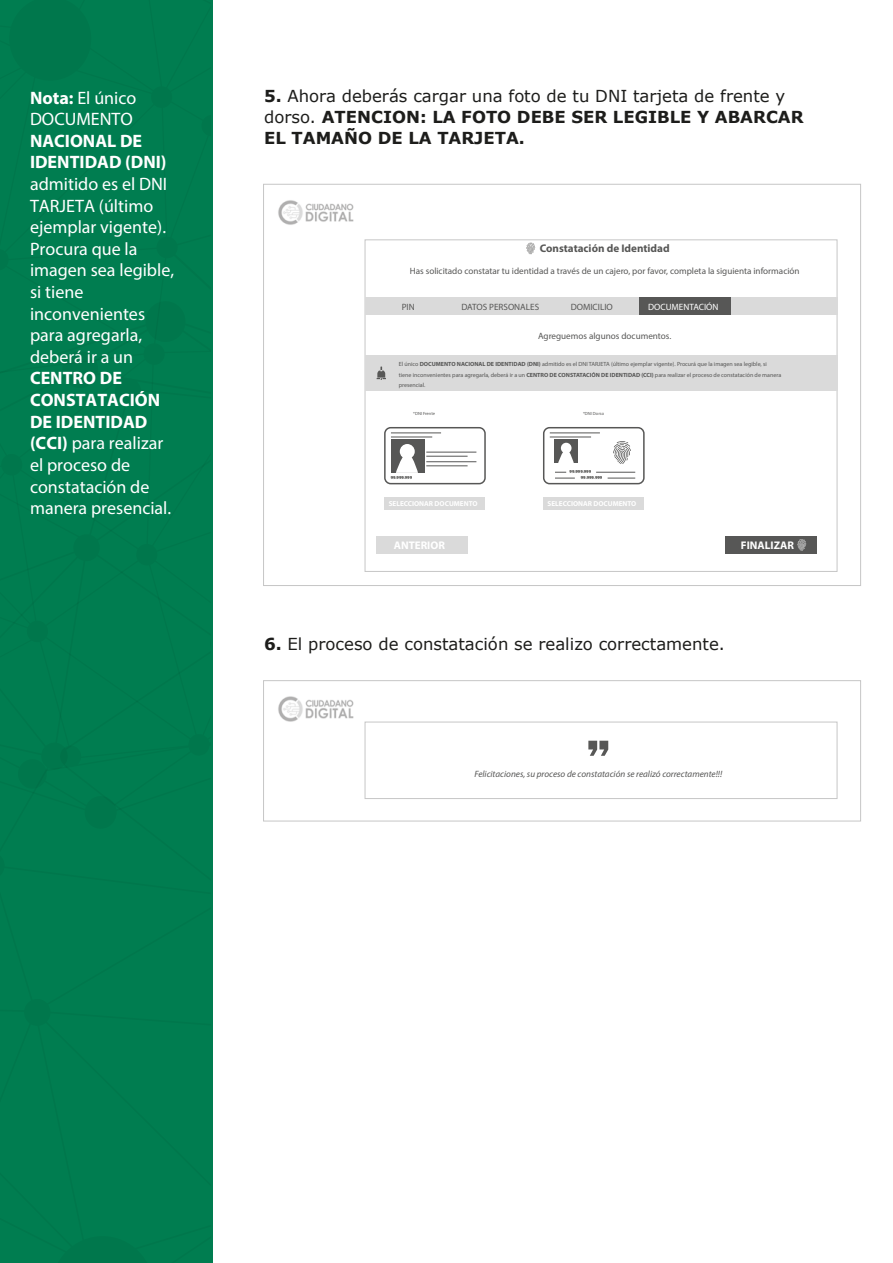
<style>
.page{position:relative;width:893px;height:1263px;background:#fff}
.page>*{position:absolute;margin:0;border:0;box-sizing:border-box;transform-origin:0 0}
.t1{font:18px/21.6px "Myriad Pro";color:#fff}
.t2{font:700 18px/21.6px "Myriad Pro";color:#fff}
.t3{font:700 16.5px/21px "Verdana";color:#1d1d1b}
.t4{font:16.5px "Verdana";color:#1d1d1b}
.t5{font:700 11.1px "Myriad Pro";color:#575756}
.t6{font:700 11.1px "Myriad Pro";color:#fff}
.t7{font:9.15px "Myriad Pro";color:#575756}
.t8{font:italic 9.15px "Myriad Pro";color:#575756}
.t9{font:9.15px "Myriad Pro";color:#fff}
.t10{font:700 7.2px "Myriad Pro";color:#fff}
.t11{font:6px/10.5px "Myriad Pro";color:#575756}
.t12{font:600 4.5px/5.8px "Myriad Pro";color:#1d1d1b}
.t13{font:4.5px "Myriad Pro";color:#575756}
.s1{font-weight:700}
.s2{font-weight:400}
</style>
<div class="page">
<div style="left:263px;top:680px;width:598px;height:141px;border:1px solid #c6c6c6"></div>
<img style="left:278px;top:696px;width:76px;height:26px">
<div style="left:365px;top:722px;width:472px;height:77px;border:1px solid #c6c6c6"></div>
<svg style="left:588px;top:741px;width:20px;height:15px"></svg>
<div style="left:1px;top:0;width:210px;height:301px;background:#007d50"></div>
<div style="left:9px;top:0;width:82px;height:81px;background:#00774c"></div>
<div style="left:1px;top:301px;width:210px;height:962px;background:#007d50"></div>
<div style="left:51px;top:1236px;width:103px;height:27px;background:#00774c"></div>
<div style="left:725px;top:537px;width:92px;height:17px;background:#575756"></div>
<div style="left:376px;top:537px;width:92px;height:17px;background:#dadada"></div>
<div style="left:385px;top:497px;width:100px;height:13px;background:#dadada"></div>
<div style="left:544px;top:497px;width:100px;height:13px;background:#dadada"></div>
<img style="left:278px;top:200px;width:76px;height:25px">
<svg style="left:526px;top:243px;width:9px;height:11px"></svg>
<div style="left:365px;top:297px;width:472px;height:18px;background:#dadada"></div>
<div style="left:639px;top:297px;width:92px;height:18px;background:#575756"></div>
<div style="left:365px;top:356px;width:472px;height:35px;background:#dadada"></div>
<svg style="left:377px;top:366px;width:9px;height:14px"></svg>
<svg style="left:797px;top:539px;width:9px;height:12px"></svg>
<div style="left:384px;top:427px;width:102px;height:57px;border:2px solid #575756;border-radius:6px"></div>
<div style="left:391px;top:440px;width:33px;height:33px;background:#575756"></div>
<div style="left:400px;top:444px;width:15px;height:15px;background:#fff;border-radius:50%"></div>
<svg style="left:396px;top:454px;width:22px;height:19px"></svg>
<hr style="left:391px;top:433px;width:50px;height:1px;background:#575756">
<hr style="left:391px;top:437px;width:41px;height:1px;background:#575756">
<hr style="left:426px;top:452px;width:50px;height:1px;background:#575756">
<hr style="left:426px;top:456px;width:42px;height:1px;background:#575756">
<hr style="left:426px;top:461px;width:50px;height:1px;background:#575756">
<hr style="left:426px;top:466px;width:42px;height:1px;background:#575756">
<svg style="left:613px;top:441px;width:18px;height:23px"></svg>
<div style="left:543px;top:427px;width:102px;height:57px;border:2px solid #575756;border-radius:6px"></div>
<div style="left:555px;top:440px;width:23px;height:23px;background:#575756"></div>
<div style="left:561px;top:443px;width:10px;height:10px;background:#fff;border-radius:50%"></div>
<svg style="left:558px;top:450px;width:16px;height:13px"></svg>
<hr style="left:550px;top:433px;width:50px;height:1px;background:#575756">
<hr style="left:550px;top:437px;width:41px;height:1px;background:#575756">
<hr style="left:596px;top:472px;width:39px;height:1px;background:#575756">
<svg style="left:555px;top:472px;width:20px;height:7px"></svg>
<svg style="left:608px;top:478px;width:27px;height:1px"></svg>
<h1 class="t1" style="left:30px;top:87px;width:108px"><span class="s1">Nota:</span> El único<br>DOCUMENTO</h1>
<h1 class="t2" style="left:30px;top:129px;width:138px">NACIONAL DE<br>IDENTIDAD (DNI)</h1>
<h1 class="t1" style="left:30px;top:173px;width:146px">admitido es el DNI<br>TARJETA (último ejemplar vigente).<br>Procura que la imagen sea legible, si tiene inconvenientes para agregarla, deberá ir a un</h1>
<h1 class="t1" style="left:30px;top:367px;width:143px"><span class="s1">CENTRO DE<br>CONSTATACIÓN<br>DE IDENTIDAD (CCI)</span> para realizar el proceso de constatación de manera presencial.</h1>
<h2 class="t3" style="left:264px;top:86px;width:541px">5. <span class="s2">Ahora deberás cargar una foto de tu DNI tarjeta de frente y dorso.</span> ATENCION: LA FOTO DEBE SER LEGIBLE Y ABARCAR<br>EL TAMAÑO DE LA TARJETA.</h2>
<h3 class="t5" style="left:540px;top:241px;width:131px">Constatación de Identidad</h3>
<h3 class="t7" style="left:410px;top:265px;width:391px">Has solicitado constatar tu identidad a través de un cajero, por favor, completa la siguienta información</h3>
<h3 class="t7" style="left:402px;top:301px;width:15px">PIN</h3>
<h3 class="t7" style="left:461px;top:301px;width:79px">DATOS PERSONALES</h3>
<h3 class="t7" style="left:571px;top:301px;width:44px">DOMICILIO</h3>
<h3 class="t9" style="left:648px;top:301px;width:72px">DOCUMENTACIÓN</h3>
<h3 class="t7" style="left:538px;top:330px;width:135px">Agreguemos algunos documentos.</h3>
<p class="t11" style="left:399px;top:359px;width:384px">El único <span class="s1">DOCUMENTO NACIONAL DE IDENTIDAD (DNI)</span> admitido es el DNI TARJETA (último ejemplar vigente). Procurá que la imagen sea legible, si<br>tiene inconvenientes para agregarla, deberá ir a un <span class="s1">CENTRO DE CONSTATACIÓN DE IDENTIDAD (CCI)</span> para realizar el proceso de constatación de manera presencial.</p>
<p class="t13" style="left:413px;top:411px;width:23px">*DNI Frente</p>
<p class="t13" style="left:583px;top:411px;width:23px">*DNI Dorso</p>
<p class="t12" style="left:391px;top:474px;width:23px">99.999.999</p>
<p class="t12" style="left:581px;top:469px;width:23px;text-indent:-11px">99.999.999<br>99.999.999</p>
<p class="t10" style="left:389px;top:499px;width:90px">SELECCIONAR DOCUMENTO</p>
<p class="t10" style="left:547px;top:499px;width:90px">SELECCIONAR DOCUMENTO</p>
<h3 class="t6" style="left:394px;top:538px;width:53px">ANTERIOR</h3>
<h3 class="t6" style="left:741px;top:538px;width:55px">FINALIZAR</h3>
<h2 class="t4" style="left:264px;top:633px;width:462px"><span class="s1">6.</span> El proceso de constatación se realizo correctamente.</h2>
<h3 class="t8" style="left:474px;top:768px;width:249px">Felicitaciones, su proceso de constatación se realizó correctamente!!!</h3>
</div>
